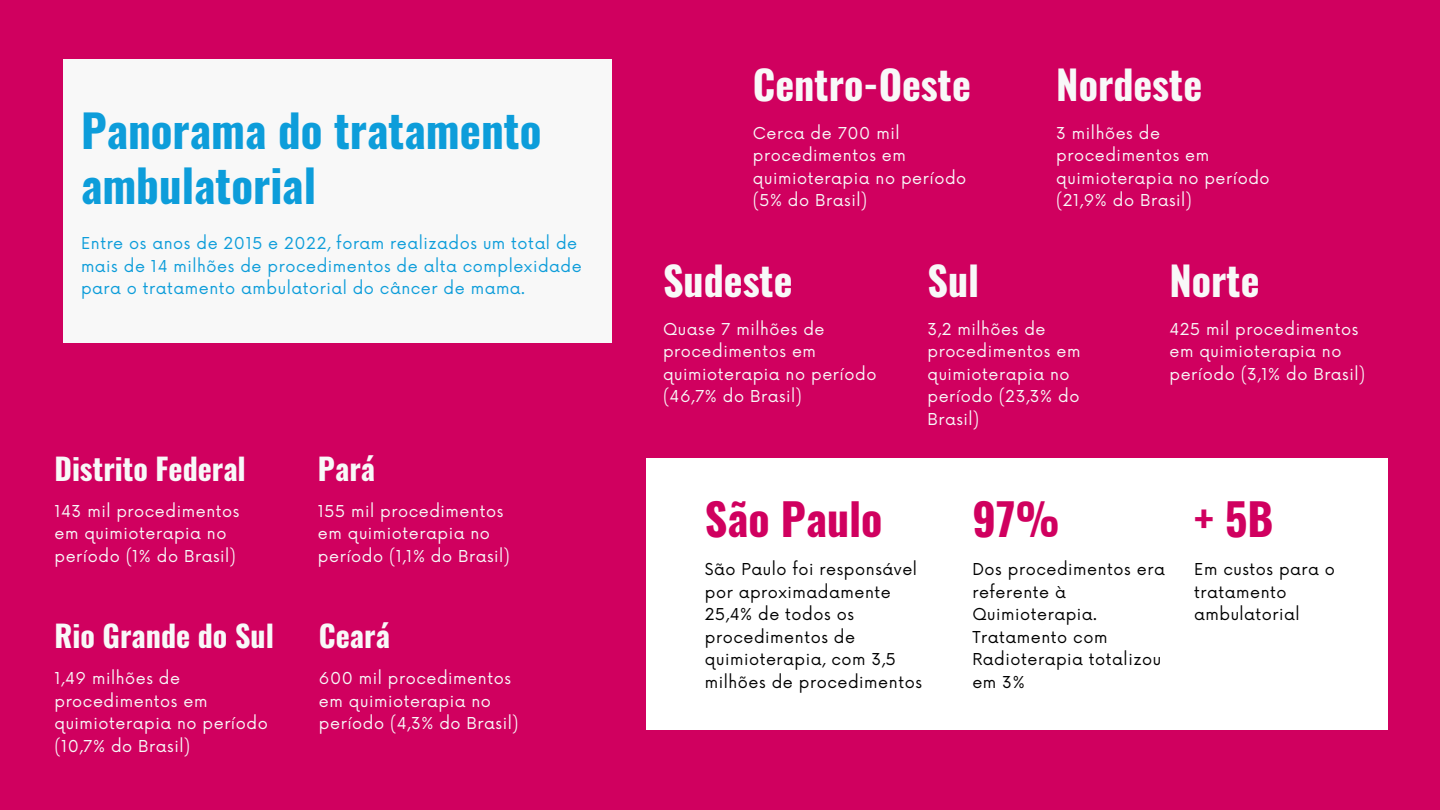
<style>
.page{position:relative;width:1440px;height:810px;background:#d0005f}
.page>*{position:absolute;margin:0;border:0;box-sizing:border-box;transform-origin:0 0}
.t1{font:700 45px/54.8px "Oswald";color:#0d9dda}
.t2{font:700 44px "Oswald";color:#d0005f}
.t3{font:700 40px "Oswald";color:#f8f8f8}
.t4{font:700 30px "Oswald";color:#f8f8f8}
.t5{font:16px/22.5px "Now";letter-spacing:.035em;color:#f8f8f8}
.t6{font:16px/22.5px "Now";letter-spacing:.035em;color:#000}
.t7{font:16px/22.5px "Now";letter-spacing:.035em;color:#0d9dda}
</style>
<div class="page">
<div style="left:63px;top:59px;width:549px;height:284px;background:#f8f8f8"></div>
<div style="left:646px;top:458px;width:742px;height:271px;background:#fff"></div>
<h3 class="t1" style="left:81px;top:102px;width:462px">Panorama do tratamento ambulatorial</h3>
<p class="t7" style="left:81px;top:233px;width:502px">Entre os anos de 2015 e 2022, foram realizados um total de mais de 14 milhões de procedimentos de alta complexidade para o tratamento ambulatorial do câncer de mama.</p>
<h4 class="t4" style="left:54px;top:445px;width:193px">Distrito Federal</h4>
<p class="t5" style="left:54px;top:500px;width:187px">143 mil procedimentos em quimioterapia no período (1% do Brasil)</p>
<h4 class="t4" style="left:54px;top:613px;width:221px">Rio Grande do Sul</h4>
<p class="t5" style="left:54px;top:668px;width:215px">1,49 milhões de procedimentos em quimioterapia no período (10,7% do Brasil)</p>
<h3 class="t4" style="left:318px;top:445px;width:59px">Pará</h3>
<p class="t5" style="left:318px;top:500px;width:194px">155 mil procedimentos em quimioterapia no período (1,1% do Brasil)</p>
<h3 class="t4" style="left:319px;top:613px;width:73px">Ceará</h3>
<p class="t5" style="left:319px;top:668px;width:201px">600 mil procedimentos em quimioterapia no período (4,3% do Brasil)</p>
<h2 class="t3" style="left:753px;top:53px;width:219px">Centro-Oeste</h2>
<p class="t5" style="left:753px;top:122px;width:215px">Cerca de 700 mil procedimentos em quimioterapia no período (5% do Brasil)</p>
<h4 class="t3" style="left:1056px;top:53px;width:147px">Nordeste</h4>
<p class="t5" style="left:1056px;top:122px;width:215px">3 milhões de procedimentos em quimioterapia no período (21,9% do Brasil)</p>
<h2 class="t3" style="left:663px;top:249px;width:131px">Sudeste</h2>
<p class="t5" style="left:663px;top:318px;width:215px">Quase 7 milhões de procedimentos em quimioterapia no período (46,7% do Brasil)</p>
<h4 class="t3" style="left:927px;top:249px;width:53px">Sul</h4>
<p class="t5" style="left:927px;top:318px;width:155px">3,2 milhões de procedimentos em quimioterapia no período (23,3% do<br>Brasil)</p>
<h1 class="t3" style="left:1169px;top:249px;width:92px">Norte</h1>
<p class="t5" style="left:1169px;top:318px;width:197px">425 mil procedimentos em quimioterapia no período (3,1% do Brasil)</p>
<h3 class="t2" style="left:705px;top:485px;width:179px">São Paulo</h3>
<p class="t6" style="left:705px;top:559px;width:219px">São Paulo foi responsável por aproximadamente<br>25,4% de todos os procedimentos de quimioterapia, com 3,5 milhões de procedimentos</p>
<h2 class="t2" style="left:972px;top:485px;width:89px">97%</h2>
<p class="t6" style="left:972px;top:559px;width:194px">Dos procedimentos era referente à<br>Quimioterapia.<br>Tratamento com<br>Radioterapia totalizou em 3%</p>
<h3 class="t2" style="left:1194px;top:485px;width:81px">+ 5B</h3>
<p class="t6" style="left:1194px;top:559px;width:142px">Em custos para o tratamento ambulatorial</p>
</div>
